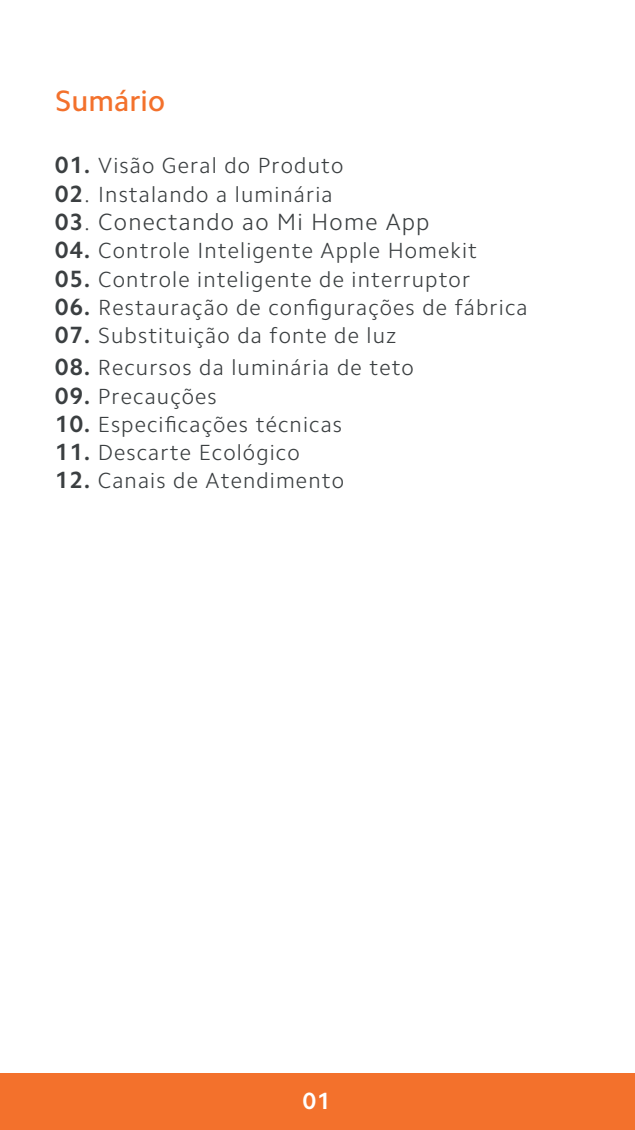
<style>
.page{position:relative;width:635px;height:1130px;background:#fff}
.page>*{position:absolute;margin:0;border:0;box-sizing:border-box;transform-origin:0 0}
.t1{font:500 29.6px "Camphor Pro";color:#f3712c}
.t2{font:300 23.6px "Camphor Pro";letter-spacing:.05em;color:#3b3f41}
.t3{font:700 23.6px "Camphor Pro";color:#fff}
.t4{font:300 22px "Camphor Pro";letter-spacing:.05em;color:#3b3f41}
.s1{font-weight:700;font-size:23.6px}
.s2{font-size:23.6px}
.s3{font-weight:700}
</style>
<div class="page">
<div style="left:0;top:1073px;width:635px;height:56px;background:#f3712c"></div>
<h1 class="t1" style="left:55px;top:83px;width:111px">Sumário</h1>
<p class="t4" style="left:55px;top:153px;width:290px"><span class="s1">01.</span> Visão Geral do Produto</p>
<p class="t4" style="left:55px;top:181px;width:279px"><span class="s1">02</span><span class="s2">.</span> Instalando a luminária</p>
<p class="t2" style="left:55px;top:208px;width:376px"><span class="s3">03</span>. Conectando ao Mi Home App</p>
<p class="t4" style="left:55px;top:237px;width:423px"><span class="s1">04.</span> Controle Inteligente Apple Homekit</p>
<p class="t4" style="left:55px;top:266px;width:416px"><span class="s1">05.</span> Controle inteligente de interruptor</p>
<p class="t4" style="left:55px;top:294px;width:474px"><span class="s1">06.</span> Restauração de configurações de fábrica</p>
<p class="t4" style="left:55px;top:322px;width:343px"><span class="s1">07.</span> Substituição da fonte de luz</p>
<p class="t4" style="left:55px;top:354px;width:360px"><span class="s1">08.</span> Recursos da luminária de teto</p>
<p class="t4" style="left:55px;top:383px;width:163px"><span class="s1">09.</span> Precauções</p>
<p class="t4" style="left:55px;top:411px;width:288px"><span class="s1">10.</span> Especificações técnicas</p>
<p class="t4" style="left:55px;top:439px;width:246px"><span class="s1">11.</span> Descarte Ecológico</p>
<p class="t4" style="left:55px;top:468px;width:290px"><span class="s1">12.</span> Canais de Atendimento</p>
<p class="t3" style="left:303px;top:1087px;width:29px">01</p>
</div>
